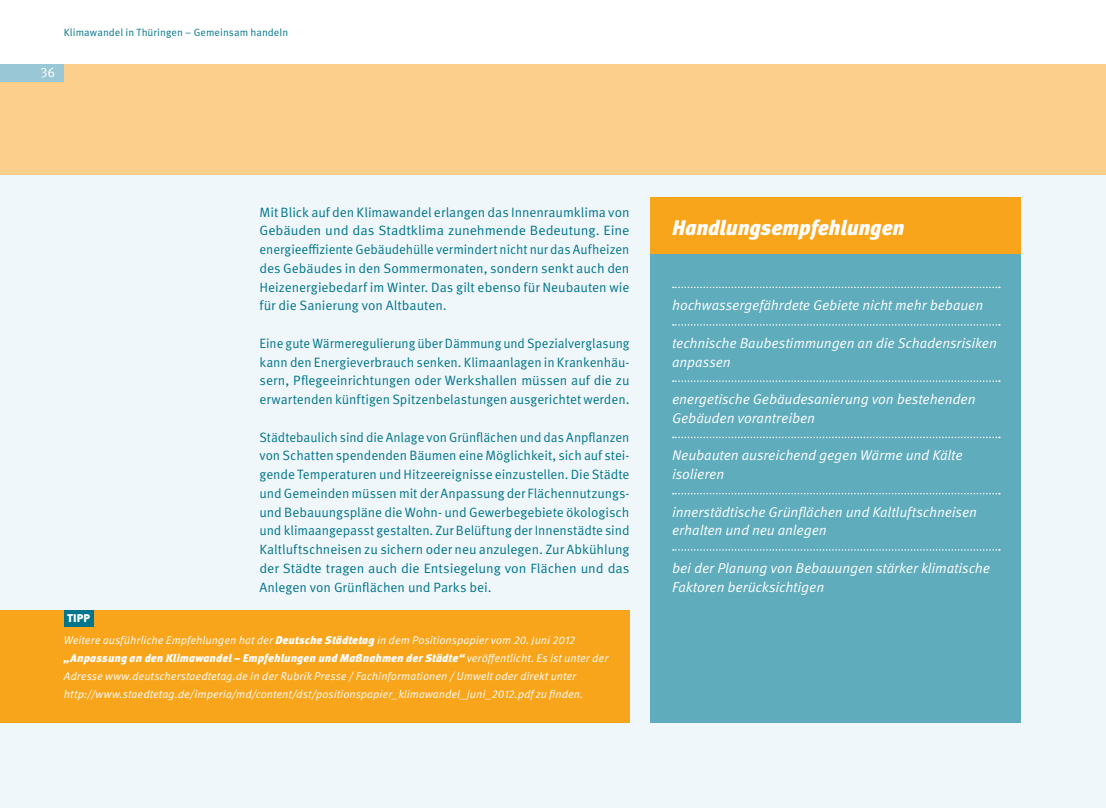
<style>
.page{position:relative;width:1106px;height:808px;background:#fff}
.page>*{position:absolute;margin:0;border:0;box-sizing:border-box;transform-origin:0 0}
.t1{font:italic 900 21px "Meta Pro";letter-spacing:-.015em;color:#fff}
.t2{font:italic 14.25px/18.8px "Meta Pro";letter-spacing:-.01em;color:#fff}
.t3{font:13.5px/18.8px "Meta Pro";color:#00758c;text-align:justify;scale:.96 1}
.t4{font:13.5px/18.8px "Meta Pro";color:#00758c;text-align:justify}
.t5{font:13.5px "Meta Pro";color:#fff}
.t6{font:italic 11.25px/18px "Meta Pro";color:#fff}
.t7{font:900 11.25px "Meta Pro";color:#fff}
.t8{font:10.5px "Meta Pro";letter-spacing:.005em;color:#00758c}
.s1{font-weight:900}
</style>
<div class="page">
<div style="left:0;top:174px;width:1106px;height:634px;background:#f0f7fb"></div>
<div style="left:0;top:64px;width:1106px;height:110px;background:#fdcf8c"></div>
<div style="left:0;top:64px;width:64px;height:18px;background:#99c7d5"></div>
<div style="left:0;top:610px;width:629px;height:113px;background:#f9a51b"></div>
<div style="left:64px;top:610px;width:30px;height:16px;background:#00758c"></div>
<div style="left:651px;top:198px;width:369px;height:56px;background:#f9a51b"></div>
<div style="left:651px;top:254px;width:369px;height:469px;background:#5facbd"></div>
<svg style="left:673px;top:287px;width:326px;height:1px"></svg>
<svg style="left:673px;top:324px;width:326px;height:2px"></svg>
<svg style="left:673px;top:380px;width:326px;height:2px"></svg>
<svg style="left:673px;top:437px;width:326px;height:1px"></svg>
<svg style="left:673px;top:493px;width:326px;height:1px"></svg>
<svg style="left:673px;top:549px;width:326px;height:2px"></svg>
<p class="t8" style="left:64px;top:25px;width:226px">Klimawandel in Thüringen – Gemeinsam handeln</p>
<p class="t5" style="left:40px;top:64px;width:16px">36</p>
<p class="t4" style="left:259px;top:203px;width:371px">Mit Blick auf den Klimawandel erlangen das Innenraumklima von Gebäuden und das Stadtklima zunehmende Bedeutung. Eine energieeffiziente Gebäudehülle vermindert nicht nur das Aufheizen des Gebäudes in den Sommermonaten, sondern senkt auch den Heizenergiebedarf im Winter. Das gilt ebenso für Neubauten wie für die Sanierung von Altbauten.</p>
<p class="t3" style="left:259px;top:334px;width:387px">Eine gute Wärmeregulierung über Dämmung und Spezialverglasung kann den Energieverbrauch senken. Klimaanlagen in Krankenhäu&shy;sern, Pflegeeinrichtungen oder Werkshallen müssen auf die zu erwartenden künftigen Spitzenbelastungen ausgerichtet werden.</p>
<p class="t3" style="left:259px;top:428px;width:387px">Städtebaulich sind die Anlage von Grünflächen und das Anpflanzen von Schatten spendenden Bäumen eine Möglichkeit, sich auf stei&shy;gende Temperaturen und Hitzeereignisse einzustellen. Die Städte und Gemeinden müssen mit der Anpassung der Flächennutzungs&shy;und Bebauungspläne die Wohn- und Gewerbegebiete ökologisch und klimaangepasst gestalten. Zur Belüftung der Innenstädte sind Kaltluftschneisen zu sichern oder neu anzulegen. Zur Abkühlung der Städte tragen auch die Entsiegelung von Flächen und das Anlegen von Grünflächen und Parks bei.</p>
<h3 class="t7" style="left:67px;top:611px;width:24px">TIPP</h3>
<p class="t6" style="left:64px;top:632px;width:546px">Weitere ausführliche Empfehlungen hat der <span class="s1">Deutsche Städtetag</span> in dem Positionspapier vom 20. Juni 2012 <span class="s1">„Anpassung an den Klimawandel – Empfehlungen und Maßnahmen der Städte“</span> veröffentlicht. Es ist unter der Adresse www.deutscherstaedtetag.de in der Rubrik Presse / Fachinformationen / Umwelt oder direkt unter http://www.staedtetag.de/imperia/md/content/dst/positionspapier_klimawandel_juni_2012.pdf zu finden.</p>
<h3 class="t1" style="left:672px;top:214px;width:234px">Handlungsempfehlungen</h3>
<p class="t2" style="left:672px;top:296px;width:313px">hochwassergefährdete Gebiete nicht mehr bebauen</p>
<p class="t2" style="left:672px;top:334px;width:326px">technische Baubestimmungen an die Schadensrisiken anpassen</p>
<p class="t2" style="left:672px;top:390px;width:305px">energetische Gebäudesanierung von bestehenden<br>Gebäuden vorantreiben</p>
<p class="t2" style="left:672px;top:446px;width:292px">Neubauten ausreichend gegen Wärme und Kälte isolieren</p>
<p class="t2" style="left:672px;top:503px;width:306px">innerstädtische Grünflächen und Kaltluftschneisen erhalten und neu anlegen</p>
<p class="t2" style="left:672px;top:559px;width:319px">bei der Planung von Bebauungen stärker klimatische<br>Faktoren berücksichtigen</p>
</div>
